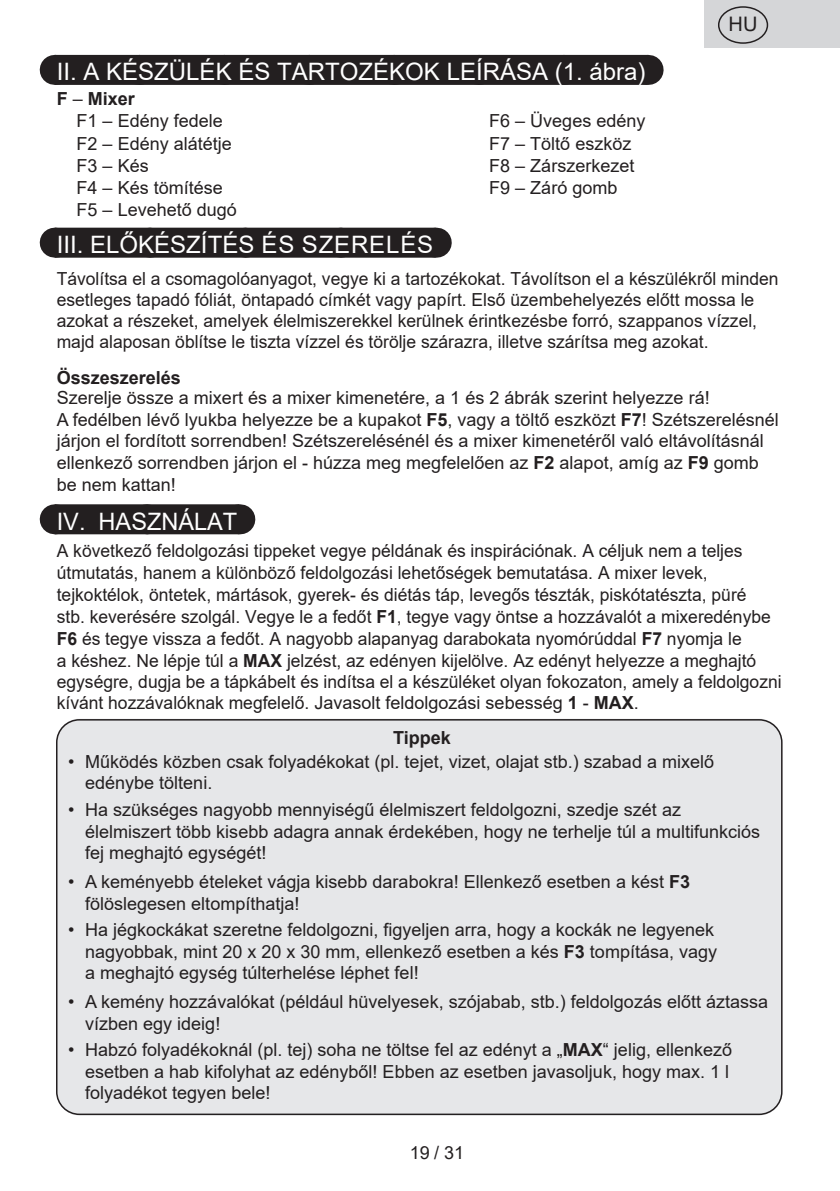
<style>
.page{position:relative;width:840px;height:1191px;background:#fff}
.page>*{position:absolute;margin:0;border:0;box-sizing:border-box;transform-origin:0 0}
.Grafický_nadpis_ETA{font:24px "Arial";color:#fff}
.t1{font:20px "Arial";color:#231f20}
.Normální{font:18px/21.8px "Arial";color:#231f20}
.klasický_text{font:18px/21.6px "Arial";color:#231f20}
.Normální-2{font:700 18px "Arial";color:#231f20}
.RÁMEČEK_-_nadpisek{font:700 18px "Arial";color:#231f20}
.s1{font-weight:400}
.s2{font-weight:700}
</style>
<div class="page">
<div style="left:55px;top:55px;width:592px;height:30px;background:#231f20"></div>
<svg style="left:143px;top:84px;width:462px;height:1px"></svg>
<hr style="left:647px;top:55px;width:1px;height:30px;background:#231f20">
<div style="left:55px;top:228px;width:380px;height:30px;background:#231f20"></div>
<svg style="left:150px;top:257px;width:238px;height:1px"></svg>
<hr style="left:435px;top:228px;width:1px;height:30px;background:#231f20">
<div style="left:55px;top:504px;width:184px;height:30px;background:#231f20"></div>
<svg style="left:147px;top:504px;width:46px;height:1px"></svg>
<hr style="left:239px;top:504px;width:1px;height:30px;background:#231f20">
<div style="left:57px;top:718px;width:724px;height:397px;background:#e6e7e9;border-radius:23px"></div>
<div style="left:56px;top:719px;width:726px;height:396px;border:2px solid #231f20;border-radius:23px"></div>
<div style="left:704px;top:0;width:135px;height:48px;background:#d5d6d8"></div>
<div style="left:717px;top:6px;width:50px;height:38px;border:1px solid #231f20;border-radius:50%"></div>
<p class="t1" style="left:728px;top:10px;width:30px">HU</p>
<p class="Grafický_nadpis_ETA" style="left:57px;top:55px;width:590px">II. A KÉSZÜLÉK ÉS TARTOZÉKOK LEÍRÁSA (1. ábra)</p>
<p class="Normální-2" style="left:57px;top:86px;width:80px">F <span class="s1">–</span> Mixer</p>
<p class="Normální" style="left:77px;top:110px;width:148px">F1 – Edény fedele</p>
<p class="Normální" style="left:489px;top:110px;width:158px">F6 – Üveges edény</p>
<p class="Normální" style="left:77px;top:132px;width:157px">F2 – Edény alátétje</p>
<p class="Normální" style="left:489px;top:132px;width:144px">F7 – Töltő eszköz</p>
<p class="Normální" style="left:77px;top:154px;width:74px">F3 – Kés</p>
<p class="Normální" style="left:489px;top:154px;width:147px">F8 – Zárszerkezet</p>
<p class="Normální" style="left:77px;top:176px;width:148px">F4 – Kés tömítése</p>
<p class="Normální" style="left:489px;top:176px;width:130px">F9 – Záró gomb</p>
<p class="Normální" style="left:77px;top:198px;width:162px">F5 – Levehető dugó</p>
<p class="Grafický_nadpis_ETA" style="left:57px;top:228px;width:378px">III. ELŐKÉSZÍTÉS ÉS SZERELÉS</p>
<p class="Normální" style="left:57px;top:268px;width:723px;line-height:21px">Távolítsa el a csomagolóanyagot, vegye ki a tartozékokat. Távolítson el a készülékről minden esetleges tapadó fóliát, öntapadó címkét vagy papírt. Első üzembehelyezés előtt mossa le azokat a részeket, amelyek élelmiszerekkel kerülnek érintkezésbe forró, szappanos vízzel, majd alaposan öblítse le tiszta vízzel és törölje szárazra, illetve szárítsa meg azokat.</p>
<p class="Normální-2" style="left:57px;top:365px;width:126px">Összeszerelés</p>
<p class="klasický_text" style="left:57px;top:387px;width:723px">Szerelje össze a mixert és a mixer kimenetére, a 1 és 2 ábrák szerint helyezze rá!<br>A fedélben lévő lyukba helyezze be a kupakot <span class="s2">F5</span>, vagy a töltő eszközt <span class="s2">F7</span>! Szétszerelésnél járjon el fordított sorrendben! Szétszerelésénél és a mixer kimenetéről való eltávolításnál ellenkező sorrendben járjon el - húzza meg megfelelően az <span class="s2">F2</span> alapot, amíg az <span class="s2">F9</span> gomb be nem kattan!</p>
<p class="Grafický_nadpis_ETA" style="left:57px;top:504px;width:182px">IV. HASZNÁLAT</p>
<p class="Normální" style="left:57px;top:539px;width:726px">A következő feldolgozási tippeket vegye példának és inspirációnak. A céljuk nem a teljes útmutatás, hanem a különböző feldolgozási lehetőségek bemutatása. A mixer levek, tejkoktélok, öntetek, mártások, gyerek- és diétás táp, levegős tészták, piskótatészta, püré<br>stb. keverésére szolgál. Vegye le a fedőt <span class="s2">F1</span>, tegye vagy öntse a hozzávalót a mixeredénybe <span class="s2">F6</span> és tegye vissza a fedőt. A nagyobb alapanyag darabokata nyomórúddal <span class="s2">F7</span> nyomja le<br>a késhez. Ne lépje túl a <span class="s2">MAX</span> jelzést, az edényen kijelölve. Az edényt helyezze a meghajtó egységre, dugja be a tápkábelt és indítsa el a készüléket olyan fokozaton, amely a feldolgozni kívánt hozzávalóknak megfelelő. Javasolt feldolgozási sebesség <span class="s2">1</span> - <span class="s2">MAX</span>.</p>
<p class="RÁMEČEK_-_nadpisek" style="left:393px;top:725px;width:59px">Tippek</p>
<p class="Normální" style="left:85px;top:751px;width:630px;line-height:21.2px;text-indent:-17px">• Működés közben csak folyadékokat (pl. tejet, vizet, olajat stb.) szabad a mixelő edénybe tölteni.</p>
<p class="Normální" style="left:85px;top:799px;width:676px;line-height:21.2px;text-indent:-17px">• Ha szükséges nagyobb mennyiségű élelmiszert feldolgozni, szedje szét az élelmiszert több kisebb adagra annak érdekében, hogy ne terhelje túl a multifunkciós fej meghajtó egységét!</p>
<p class="Normální" style="left:85px;top:871px;width:606px;line-height:21.2px;text-indent:-17px">• A keményebb ételeket vágja kisebb darabokra! Ellenkező esetben a kést <span class="s2">F3 </span>fölöslegesen eltompíthatja!</p>
<p class="Normální" style="left:85px;top:919px;width:633px;line-height:21.2px;text-indent:-17px">• Ha jégkockákat szeretne feldolgozni, figyeljen arra, hogy a kockák ne legyenek nagyobbak, mint 20 x 20 x 30 mm, ellenkező esetben a kés <span class="s2">F3</span> tompítása, vagy a meghajtó egység túlterhelése léphet fel!</p>
<p class="Normální" style="left:85px;top:991px;width:684px;line-height:21.2px;text-indent:-17px">• A kemény hozzávalókat (például hüvelyesek, szójabab, stb.) feldolgozás előtt áztassa vízben egy ideig!</p>
<p class="Normální" style="left:85px;top:1039px;width:648px;text-indent:-17px">• Habzó folyadékoknál (pl. tej) soha ne töltse fel az edényt a „<span class="s2">MAX</span>“ jelig, ellenkező esetben a hab kifolyhat az edényből! Ebben az esetben javasoljuk, hogy max. 1 l folyadékot tegyen bele!</p>
<p class="Normální" style="left:410px;top:1142px;width:56px">19 / 31</p>
</div>
